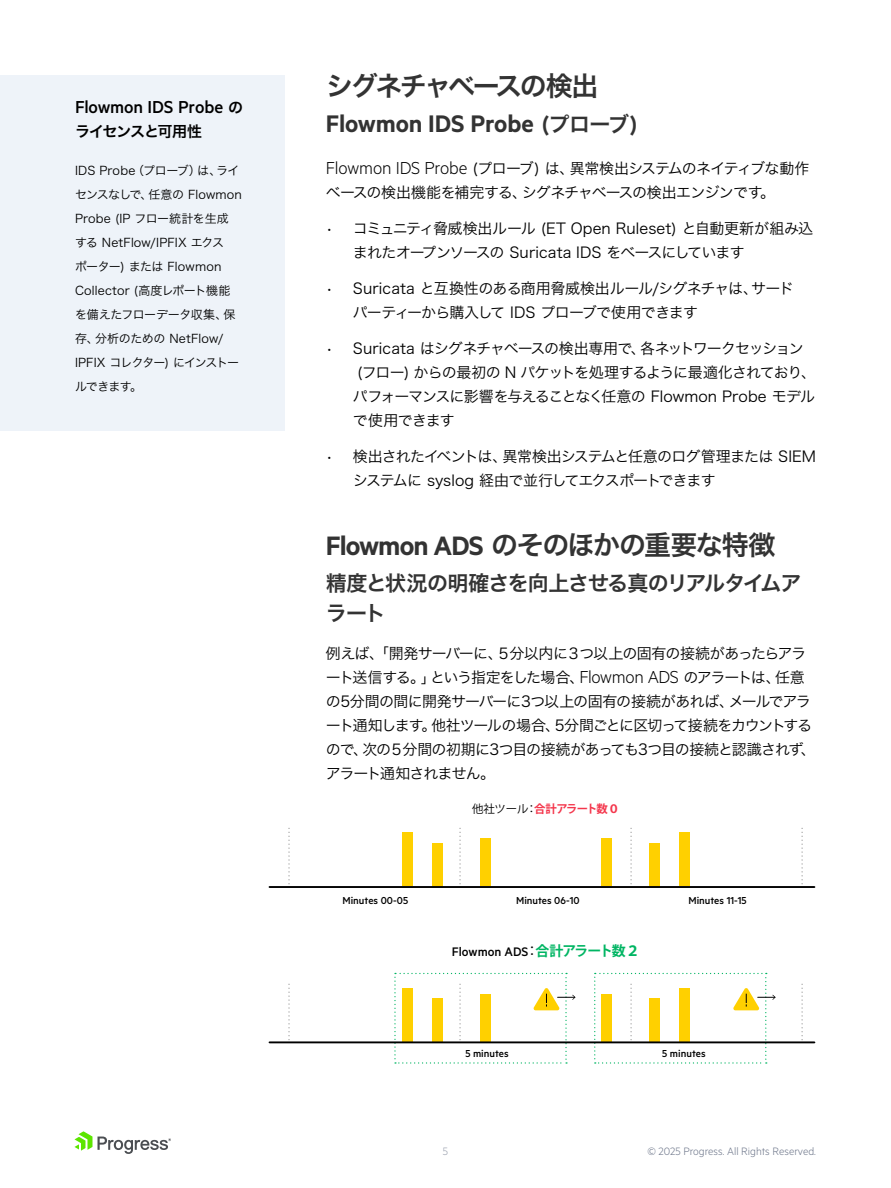
<style>
.page{position:relative;width:891px;height:1188px;background:#fff}
.page>*{position:absolute;margin:0;border:0;box-sizing:border-box;transform-origin:0 0}
.t1{font:600 27px "Metric";letter-spacing:-.005em;color:#333}
.t2{font:27px "Hira Kaku Pro W6";letter-spacing:-.06em;color:#333}
.t3{font:27px "Hira Kaku Pro W6";letter-spacing:-.09em;color:#333}
.t4{font:21px/30px "Hira Kaku Pro W6";letter-spacing:-.045em;color:#333}
.t5{font:500 19.5px "Metric";letter-spacing:-.005em;color:#000}
.t6{font:15px/24px "Hira Kaku Pro N W3";letter-spacing:-.05em;color:#000}
.t7{font:15px/24px "Hira Kaku Pro N W3";letter-spacing:-.03em;color:#000}
.t8{font:15px "Hira Kaku Pro N W6";letter-spacing:-.07em;color:#000}
.t9{font:500 13.95px "Metric";color:#000}
.t10{font:12px/24px "Hira Kaku Pro N W3";color:#000}
.t11{font:300 12px "Metric";color:#6c7589}
.t12{font:300 12px "Metric";color:#989eac}
.t13{font:500 11.4px "Metric";color:#000}
.t14{font:700 11.4px "Koz Go Pr 6 N";letter-spacing:-.08em;color:#f4364c}
.s1{font-family:"Hira Kaku Pro N W6";font-weight:400;font-size:15px}
.s2{font-family:"Hira Kaku Pro W6";font-weight:400;font-size:21px}
.s3{font-family:"Metric";font-weight:300;font-size:19.5px}
.s4{font-family:"Metric";font-weight:600;font-size:30px}
.s5{font-weight:400;color:#000}
.s6{font-family:"Koz Go Pr 6 N";font-weight:400}
.s7{font-family:"Koz Go Pr 6 N";font-weight:700;color:#00b563}
</style>
<div class="page">
<svg style="left:74px;top:1131px;width:97px;height:23px"></svg>
<div style="left:0;top:75px;width:285px;height:355px;background:#eef3f9"></div>
<div style="left:403px;top:833px;width:10px;height:53px;background:#ffd000"></div>
<div style="left:481px;top:839px;width:10px;height:47px;background:#ffd000"></div>
<div style="left:433px;top:843px;width:10px;height:43px;background:#ffd000"></div>
<div style="left:680px;top:833px;width:10px;height:53px;background:#ffd000"></div>
<div style="left:602px;top:839px;width:10px;height:47px;background:#ffd000"></div>
<div style="left:650px;top:843px;width:10px;height:43px;background:#ffd000"></div>
<svg style="left:288px;top:828px;width:2px;height:57px"></svg>
<svg style="left:459px;top:828px;width:2px;height:57px"></svg>
<svg style="left:630px;top:828px;width:2px;height:57px"></svg>
<svg style="left:801px;top:828px;width:2px;height:57px"></svg>
<svg style="left:288px;top:984px;width:2px;height:57px"></svg>
<svg style="left:801px;top:984px;width:2px;height:57px"></svg>
<hr style="left:270px;top:886px;width:544px;height:2px;background:#000">
<hr style="left:270px;top:1041px;width:544px;height:2px;background:#000">
<svg style="left:394px;top:973px;width:181px;height:91px"></svg>
<svg style="left:594px;top:973px;width:182px;height:91px"></svg>
<h3 class="t5" style="left:75px;top:96px;width:170px">Flowmon IDS Probe <span class="s1">の</span></h3>
<p class="t8" style="left:75px;top:118px;width:129px">ライセンスと可用性</p>
<p class="t10" style="left:75px;top:157px;width:168px">IDS Probe（プローブ）は、ライセンスなしで、任意の Flowmon<br>Probe (IP フロー統計を生成する NetFlow/IPFIX エクス<br>ポーター) または Flowmon<br>Collector (高度レポート機能を備えたフローデータ収集、保存、分析のための NetFlow/<br>IPFIX コレクター) にインストールできます。</p>
<h1 class="t3" style="left:326px;top:62px;width:274px">シグネチャベースの検出</h1>
<h1 class="t1" style="left:326px;top:108px;width:314px">Flowmon IDS Probe <span class="s2">(プローブ)</span></h1>
<p class="t6" style="left:326px;top:155px;width:485px"><span class="s3">Flowmon IDS Probe</span> (プローブ) は、異常検出システムのネイティブな動作ベースの検出機能を補完する、シグネチャベースの検出エンジンです。</p>
<p class="t7" style="left:353px;top:215px;width:462px;text-indent:-27px">• コミュニティ脅威検出ルール (ET Open Ruleset) と自動更新が組み込まれたオープンソースの Suricata IDS をベースにしています</p>
<p class="t6" style="left:353px;top:275px;width:442px;text-indent:-27px">• Suricata と互換性のある商用脅威検出ルール/シグネチャは、サードパーティーから購入して IDS プローブで使用できます</p>
<p class="t6" style="left:353px;top:335px;width:465px;text-indent:-27px">• Suricata はシグネチャベースの検出専用で、各ネットワークセッション<br>(フロー) からの最初の N パケットを処理するように最適化されており、パフォーマンスに影響を与えることなく任意の Flowmon Probe モデルで使用できます</p>
<p class="t6" style="left:353px;top:443px;width:464px;text-indent:-27px">• 検出されたイベントは、異常検出システムと任意のログ管理または SIEMシステムに syslog 経由で並行してエクスポートできます</p>
<h1 class="t2" style="left:326px;top:521px;width:451px"><span class="s4">Flowmon ADS</span> のそのほかの重要な特徴</h1>
<h2 class="t4" style="left:326px;top:567px;width:477px">精度と状況の明確さを向上させる真のリアルタイムアラート</h2>
<p class="t6" style="left:326px;top:640px;width:491px">例えば、「開発サーバーに、５分以内に３つ以上の固有の接続があったらアラート送信する。」という指定をした場合、<span class="s3">Flowmon ADS</span> のアラートは、任意の5分間の間に開発サーバーに3つ以上の固有の接続があれば、メールでアラート通知します。他社ツールの場合、5分間ごとに区切って接続をカウントするので、次の５分間の初期に3つ目の接続があっても3つ目の接続と認識されず、アラート通知されません。</p>
<p class="t13" style="left:342px;top:894px;width:67px">Minutes 00-05</p>
<p class="t14" style="left:472px;top:802px;width:149px"><span class="s5">他社ツール：</span>合計アラート数０</p>
<p class="t13" style="left:516px;top:894px;width:65px">Minutes 06-10</p>
<p class="t13" style="left:688px;top:894px;width:60px">Minutes 11-15</p>
<p class="t9" style="left:452px;top:944px;width:189px">Flowmon ADS<span class="s6">：</span><span class="s7">合計アラート数２</span></p>
<p class="t13" style="left:465px;top:1047px;width:45px">5 minutes</p>
<p class="t13" style="left:662px;top:1047px;width:45px">5 minutes</p>
<p class="t12" style="left:443px;top:1144px;width:7px">5</p>
<p class="t11" style="left:647px;top:1144px;width:170px">© 2025 Progress. All Rights Reserved.</p>
</div>
